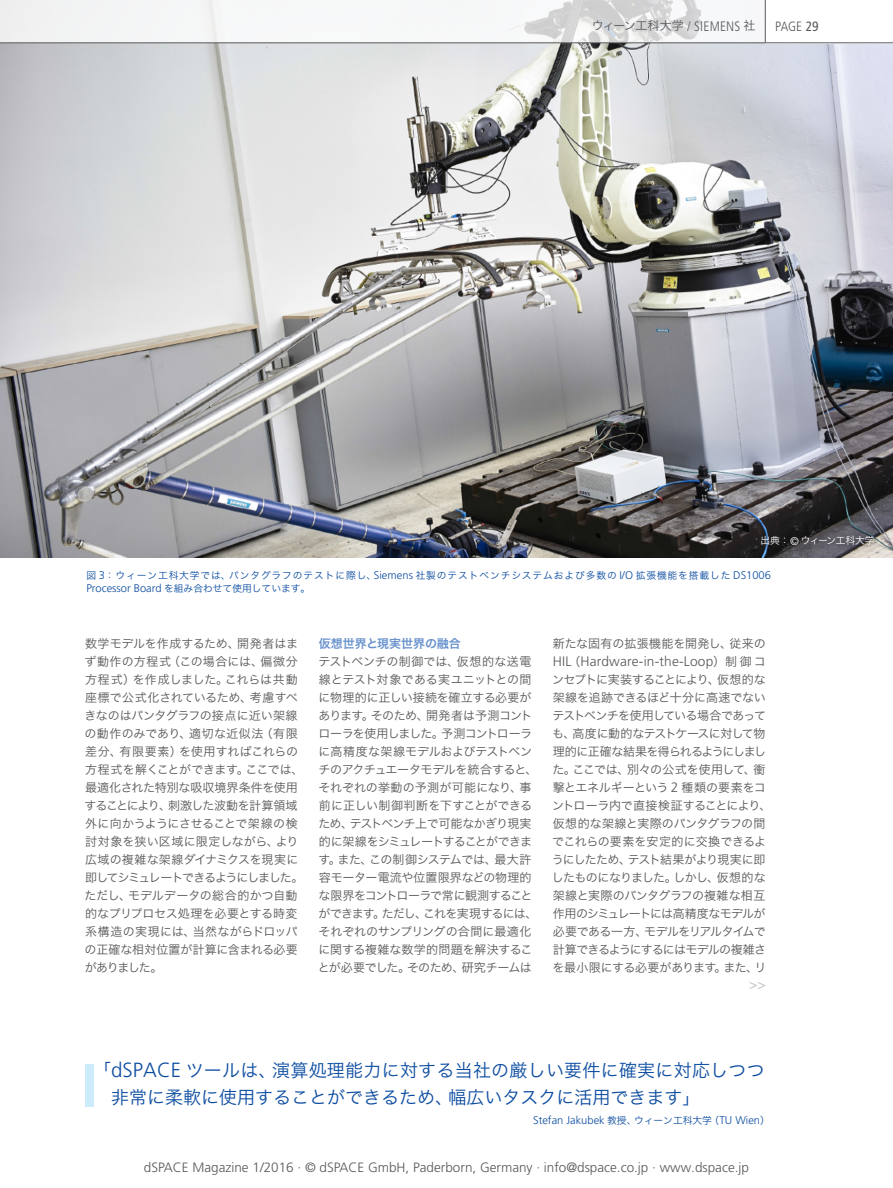
<style>
.page{position:relative;width:893px;height:1188px;background:#fff}
.page>*{position:absolute;margin:0;border:0;box-sizing:border-box;transform-origin:0 0}
.HL_14_18_light_c100m{font:18px/27px "Hira Kaku Pro W3";letter-spacing:.005em;color:#0d4da1}
.copy_9_12_light_80k{font:300 13.65px "Frutiger LT Pro";letter-spacing:.015em;color:#57585a}
.copy_9_12_light_80k-2{font:300 13.65px "Frutiger LT Pro";color:#b8b9bc}
.t1{font:300 13.5px "Frutiger LT Pro";color:#57585a}
.t2{font:300 condensed 13.5px "Frutiger LT Pro";color:#57585a}
.copy_9_12_light_80k-3{font:12px/18px "Hira Kaku Pro W3";letter-spacing:-.025em;color:#57585a}
.copy_9_12_light_80k-4{font:12px/18px "Hira Kaku Pro W3";letter-spacing:-.045em;color:#57585a}
.copy_9_12_light_80k-5{font:12px "Hira Kaku Pro W3";color:#57585a}
.J_Heder_Right{font:12px "Hira Kaku Pro W3";letter-spacing:-.035em;color:#57585a}
.HL_9_12_bold_60-35-0{font:12px "Hira Kaku Pro W6";color:#6892cc}
.AUTOR_7_5_13_lg_it{font:300 11.1px "Frutiger LT Pro";color:#0d4da1}
.BU_7_5_9_light_itali{font:9.75px/13.5px "Hira Kaku Pro W3";letter-spacing:.09em;color:#0d4da1}
.copy_9_12_light_80k-6{font:9.75px "Hira Kaku Pro W3";letter-spacing:-.035em;color:#fff}
.s1{font-family:"Frutiger LT Pro";font-weight:300;font-stretch:condensed;font-size:13.65px}
.s2{font-weight:400}
.s3{font-family:"Frutiger LT Pro";font-weight:300;font-size:11.1px}
.s4{font-family:"Hira Kaku Pro W3";font-weight:400;font-size:12px}
.s5{font-family:"Frutiger LT Pro";font-weight:300;font-size:13.65px}
.s6{font-family:"Frutiger LT Pro";font-weight:300;font-size:20.55px}
.s7{font-family:"Hira Kaku Pro W3";font-weight:400;font-size:9.75px}
</style>
<div class="page">
<img style="left:0;top:44px;width:893px;height:514px">
<svg style="left:0;top:0;width:765px;height:43px;fill:#f6f7f7"></svg>
<hr style="left:0;top:43px;width:893px;height:1px;background:#57585a">
<hr style="left:765px;top:0;width:1px;height:43px;background:#57585a">
<div style="left:85px;top:1064px;width:9px;height:43px;background:#ccecfb"></div>
<div style="left:754px;top:530px;width:127px;height:23px;background:#231f20;opacity:.5"></div>
<p class="J_Heder_Right" style="left:592px;top:15px;width:165px">ウィーン工科大学 <span class="s1">/ SIEMENS</span> 社</p>
<p class="t2" style="left:775px;top:18px;width:45px">PAGE <span class="s2">29</span></p>
<p class="copy_9_12_light_80k-6" style="left:760px;top:532px;width:116px">出典：<span class="s3">©</span> ウィーン工科大学</p>
<p class="BU_7_5_9_light_itali" style="left:86px;top:568px;width:686px">図 <span class="s3">3</span>：ウィーン工科大学では、パンタグラフのテストに際し、<span class="s3">Siemens</span> 社製のテストベンチシステムおよび多数の <span class="s3">I/O</span> 拡張機能を搭載した <span class="s3">DS1006<br>Processor Board</span> を組み合わせて使用しています。</p>
<p class="copy_9_12_light_80k-3" style="left:84px;top:634px;width:221px">数学モデルを作成するため、開発者はまず動作の方程式（この場合には、偏微分方程式）を作成しました。これらは共動座標で公式化されているため、考慮すべきなのはパンタグラフの接点に近い架線の動作のみであり、適切な近似法（有限差分、有限要素）を使用すればこれらの方程式を解くことができます。ここでは、最適化された特別な吸収境界条件を使用することにより、刺激した波動を計算領域外に向かうようにさせることで架線の検討対象を狭い区域に限定しながら、より広域の複雑な架線ダイナミクスを現実に即してシミュレートできるようにしました。ただし、モデルデータの総合的かつ自動的なプリプロセス処理を必要とする時変系構造の実現には、当然ながらドロッパの正確な相対位置が計算に含まれる必要がありました。</p>
<p class="HL_9_12_bold_60-35-0" style="left:319px;top:633px;width:143px">仮想世界と現実世界の融合</p>
<p class="copy_9_12_light_80k-3" style="left:318px;top:652px;width:221px">テストベンチの制御では、仮想的な送電線とテスト対象である実ユニットとの間に物理的に正しい接続を確立する必要があります。そのため、開発者は予測コントローラを使用しました。予測コントローラに高精度な架線モデルおよびテストベンチのアクチュエータモデルを統合すると、それぞれの挙動の予測が可能になり、事前に正しい制御判断を下すことができるため、テストベンチ上で可能なかぎり現実的に架線をシミュレートすることができます。また、この制御システムでは、最大許容モーター電流や位置限界などの物理的な限界をコントローラで常に観測することができます。ただし、これを実現するには、それぞれのサンプリングの合間に最適化に関する複雑な数学的問題を解決することが必要でした。そのため、研究チームは</p>
<p class="copy_9_12_light_80k-5" style="left:553px;top:633px;width:215px">新たな固有の拡張機能を開発し、従来の</p>
<p class="copy_9_12_light_80k" style="left:553px;top:654px;width:215px">HIL<span class="s4">（</span>Hardware-in-the-Loop<span class="s4">）制御コ</span></p>
<p class="copy_9_12_light_80k-4" style="left:552px;top:670px;width:221px">ンセプトに実装することにより、仮想的な架線を追跡できるほど十分に高速でないテストベンチを使用している場合であっても、高度に動的なテストケースに対して物理的に正確な結果を得られるようにしました。ここでは、別々の公式を使用して、衝撃とエネルギーという <span class="s5">2</span> 種類の要素をコントローラ内で直接検証することにより、仮想的な架線と実際のパンタグラフの間でこれらの要素を安定的に交換できるようにしたため、テスト結果がより現実に即したものになりました。しかし、仮想的な架線と実際のパンタグラフの複雑な相互作用のシミュレートには高精度なモデルが必要である一方、モデルをリアルタイムで計算できるようにするにはモデルの複雑さを最小限にする必要があります。また、リ</p>
<p class="copy_9_12_light_80k-2" style="left:749px;top:977px;width:18px">&gt;&gt;</p>
<p class="HL_14_18_light_c100m" style="left:111px;top:1055px;width:655px;text-indent:-18px">「<span class="s6">dSPACE</span> ツールは、演算処理能力に対する当社の厳しい要件に確実に対応しつつ非常に柔軟に使用することができるため、幅広いタスクに活用できます」</p>
<p class="AUTOR_7_5_13_lg_it" style="left:533px;top:1114px;width:238px">Stefan Jakubek <span class="s7">教授、ウィーン工科大学（</span>TU Wien<span class="s7">）</span></p>
<p class="t1" style="left:144px;top:1159px;width:607px">dSPACE Magazine 1/2016 · © dSPACE GmbH, Paderborn, Germany · info@dspace.co.jp · www.dspace.jp</p>
</div>
